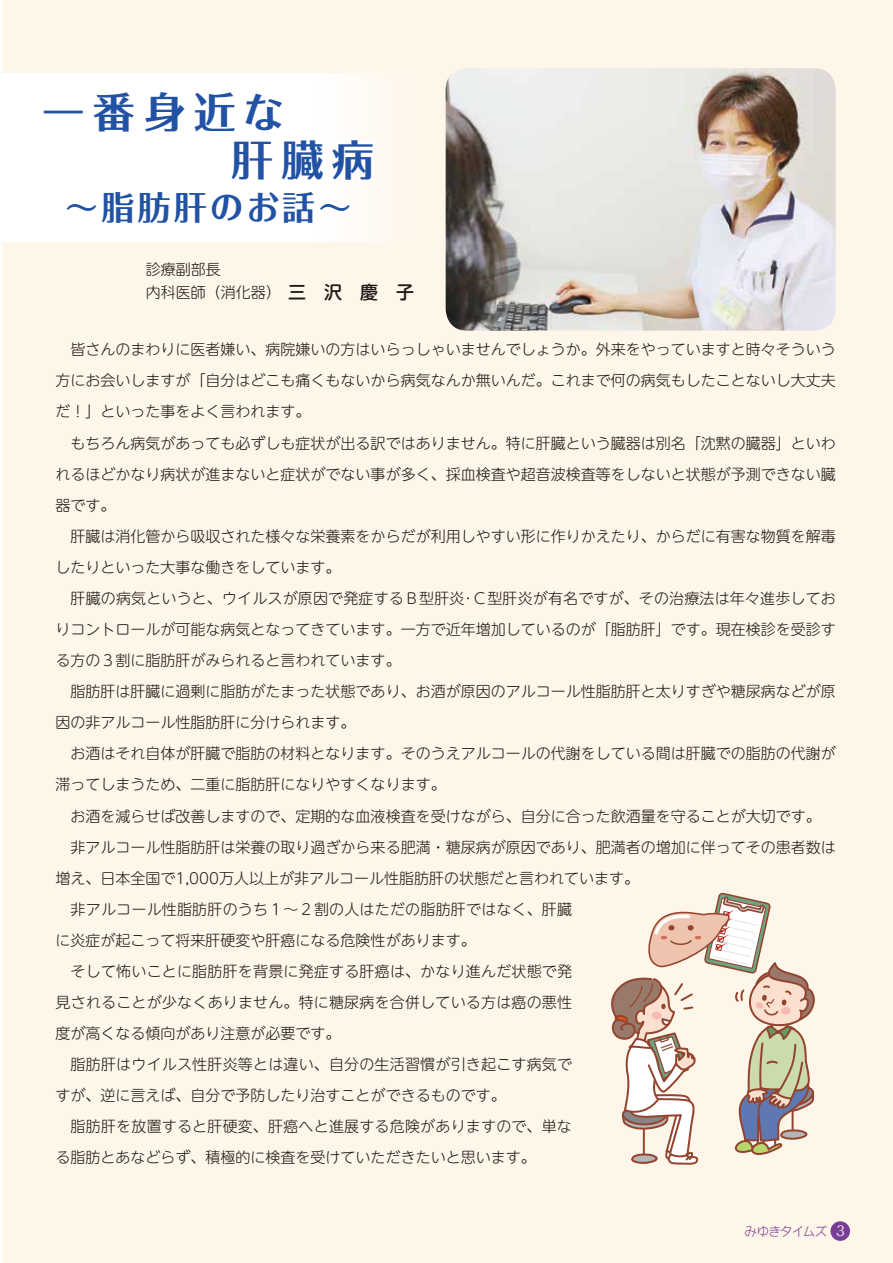
<style>
.page{position:relative;width:893px;height:1263px;background:#fff}
.page>*{position:absolute;margin:0;border:0;box-sizing:border-box;transform-origin:0 0}
.t1{font:700 42px/48px "Folk Pro";letter-spacing:.2em;color:#2152a3}
.t2{font:700 33px "Folk Pro";letter-spacing:.1em;color:#2152a3}
.t3{font:300 15px/31px "UD Shin M Go Pr 6 N";color:#221815}
.t4{font:300 12.3px "Wanpaku GN Std";letter-spacing:-.04em;color:#773e94}
.s1{font-weight:500;font-size:18px}
.s2{font-family:"Folk Pro";font-weight:400;font-size:13.5px;color:#fff}
</style>
<div class="page">
<div style="left:2px;top:0;width:891px;height:1263px;background:#fff6ea"></div>
<div style="left:2px;top:73px;width:428px;height:169px;background:linear-gradient(to right,#fff,#fffaf4)"></div>
<div style="left:830px;top:1221px;width:20px;height:20px;background:#773e94;border-radius:50%"></div>
<img style="left:446px;top:68px;width:390px;height:263px">
<div style="left:41px;top:107px;width:45px;height:9px;border:6px solid #fff"></div>
<svg style="left:611px;top:892px;width:204px;height:273px"></svg>
<div style="left:43px;top:73px;width:336px;height:159px;background:#fff"></div>
<h1 class="t1" style="left:231px;top:82px;width:144px;text-indent:-189px">一番身近な<br>肝臓病</h1>
<h2 class="t2" style="left:65px;top:179px;width:288px">〜脂肪肝のお話〜</h2>
<p class="t3" style="left:146px;top:257px;width:270px;line-height:22.5px">診療副部長<br>内科医師（消化器）　<span class="s1">三　沢　慶　子</span></p>
<p class="t3" style="left:56px;top:333px;width:782px;text-align:justify;text-indent:15px">皆さんのまわりに医者嫌い、病院嫌いの方はいらっしゃいませんでしょうか。外来をやっていますと時々そういう方にお会いしますが「自分はどこも痛くもないから病気なんか無いんだ。これまで何の病気もしたことないし大丈夫だ！」といった事をよく言われます。</p>
<p class="t3" style="left:56px;top:426px;width:782px;text-align:justify;text-indent:15px">もちろん病気があっても必ずしも症状が出る訳ではありません。特に肝臓という臓器は別名「沈黙の臓器」といわれるほどかなり病状が進まないと症状がでない事が多く、採血検査や超音波検査等をしないと状態が予測できない臓器です。</p>
<p class="t3" style="left:56px;top:520px;width:782px;text-indent:15px">肝臓は消化管から吸収された様々な栄養素をからだが利用しやすい形に作りかえたり、からだに有害な物質を解毒したりといった大事な働きをしています。</p>
<p class="t3" style="left:56px;top:582px;width:782px;text-align:justify;text-indent:15px">肝臓の病気というと、ウイルスが原因で発症するＢ型肝炎･Ｃ型肝炎が有名ですが、その治療法は年々進歩しておりコントロールが可能な病気となってきています。一方で近年増加しているのが「脂肪肝」です。現在検診を受診する方の３割に脂肪肝がみられると言われています。</p>
<p class="t3" style="left:56px;top:675px;width:782px;text-indent:15px">脂肪肝は肝臓に過剰に脂肪がたまった状態であり、お酒が原因のアルコール性脂肪肝と太りすぎや糖尿病などが原因の非アルコール性脂肪肝に分けられます。</p>
<p class="t3" style="left:56px;top:737px;width:782px;text-indent:15px">お酒はそれ自体が肝臓で脂肪の材料となります。そのうえアルコールの代謝をしている間は肝臓での脂肪の代謝が滞ってしまうため、二重に脂肪肝になりやすくなります。</p>
<p class="t3" style="left:71px;top:799px;width:752px">お酒を減らせば改善しますので、定期的な血液検査を受けながら、自分に合った飲酒量を守ることが大切です。</p>
<p class="t3" style="left:71px;top:830px;width:767px">非アルコール性脂肪肝は栄養の取り過ぎから来る肥満・糖尿病が原因であり、肥満者の増加に伴ってその患者数は</p>
<p class="t3" style="left:56px;top:862px;width:585px">増え、日本全国で1,000万人以上が非アルコール性脂肪肝の状態だと言われています。</p>
<p class="t3" style="left:71px;top:893px;width:503px">非アルコール性脂肪肝のうち１〜２割の人はただの脂肪肝ではなく、肝臓</p>
<p class="t3" style="left:56px;top:924px;width:422px">に炎症が起こって将来肝硬変や肝癌になる危険性があります。</p>
<p class="t3" style="left:71px;top:955px;width:503px">そして怖いことに脂肪肝を背景に発症する肝癌は、かなり進んだ状態で発</p>
<p class="t3" style="left:56px;top:986px;width:518px">見されることが少なくありません。特に糖尿病を合併している方は癌の悪性</p>
<p class="t3" style="left:56px;top:1017px;width:287px">度が高くなる傾向があり注意が必要です。</p>
<p class="t3" style="left:71px;top:1048px;width:503px">脂肪肝はウイルス性肝炎等とは違い、自分の生活習慣が引き起こす病気で</p>
<p class="t3" style="left:56px;top:1079px;width:452px">すが、逆に言えば、自分で予防したり治すことができるものです。</p>
<p class="t3" style="left:71px;top:1110px;width:503px">脂肪肝を放置すると肝硬変、肝癌へと進展する危険がありますので、単な</p>
<p class="t3" style="left:56px;top:1141px;width:482px">る脂肪とあなどらず、積極的に検査を受けていただきたいと思います。</p>
<p class="t4" style="left:745px;top:1222px;width:101px">みゆきタイムズ <span class="s2">3</span></p>
</div>
